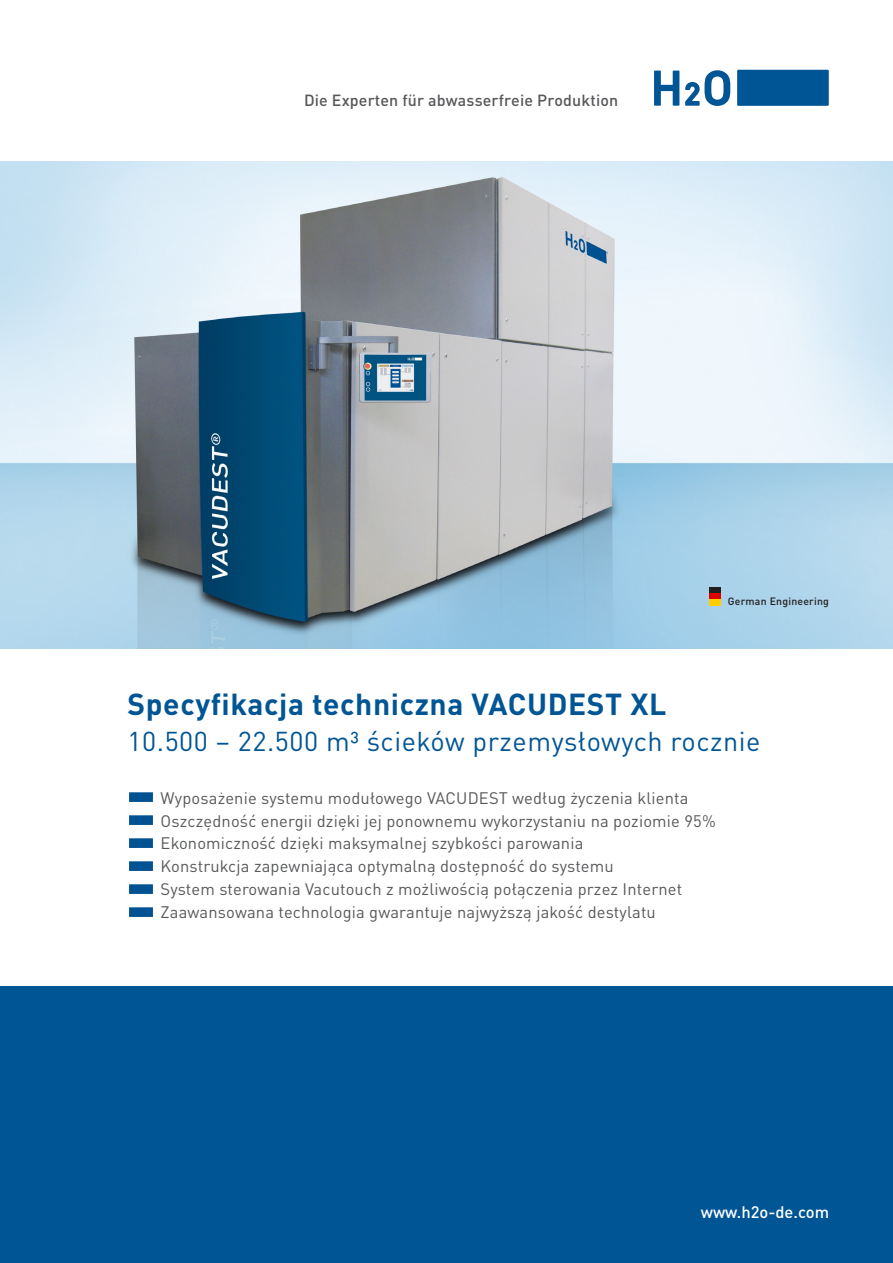
<style>
.page{position:relative;width:893px;height:1263px;background:#fff}
.page>*{position:absolute;margin:0;border:0;box-sizing:border-box;transform-origin:0 0}
.t1{font:700 30px "DINOT";letter-spacing:.02em;color:#005595}
.t2{font:27px "DINOT";letter-spacing:.02em;color:#005595}
.t3{font:16.5px "DIN Pro";letter-spacing:.01em;color:#57585a}
.t4{font:500 16.5px "DINOT";color:#fff}
.t5{font:500 16.05px "DINOT";letter-spacing:.01em;color:#57585a}
.t6{font:500 10.5px "DINOT";letter-spacing:.02em;color:#231f20}
.s1{font-family:"DIN Pro"}
</style>
<div class="page">
<div style="left:0;top:986px;width:893px;height:277px;background:#005595"></div>
<img style="left:0;top:162px;width:893px;height:486px">
<div style="left:737px;top:70px;width:92px;height:36px;background:#005595"></div>
<svg style="left:654px;top:71px;width:25px;height:35px"></svg>
<svg style="left:685px;top:70px;width:45px;height:36px"></svg>
<img style="left:129px;top:792px;width:23px;height:9px">
<img style="left:129px;top:815px;width:23px;height:9px">
<img style="left:129px;top:838px;width:23px;height:9px">
<img style="left:129px;top:861px;width:23px;height:9px">
<img style="left:129px;top:884px;width:23px;height:9px">
<img style="left:129px;top:907px;width:23px;height:9px">
<div style="left:709px;top:587px;width:12px;height:6px;background:#231f20"></div>
<div style="left:709px;top:593px;width:12px;height:6px;background:#dc0000"></div>
<div style="left:709px;top:599px;width:12px;height:6px;background:#fece00"></div>
<p class="t5" style="left:304px;top:89px;width:316px">Die Experten für abwasserfreie Produktion</p>
<p class="t6" style="left:728px;top:594px;width:103px">German Engineering</p>
<p class="t1" style="left:128px;top:684px;width:540px">Specyfikacja techniczna VACUDEST XL</p>
<p class="t2" style="left:128px;top:724px;width:634px">10.500 – 22.500 m³ <span class="s1">ś</span>cieków przemysłowych rocznie</p>
<p class="t3" style="left:161px;top:785px;width:529px">Wyposażenie systemu modułowego VACUDEST według życzenia klienta</p>
<p class="t3" style="left:161px;top:807px;width:557px">Oszczędność energii dzięki jej ponownemu wykorzystaniu na poziomie 95%</p>
<p class="t3" style="left:161px;top:830px;width:424px">Ekonomiczność dzięki maksymalnej szybkości parowania</p>
<p class="t3" style="left:161px;top:853px;width:455px">Konstrukcja zapewniająca optymalną dostępność do systemu</p>
<p class="t3" style="left:161px;top:876px;width:523px">System sterowania Vacutouch z możliwością połączenia przez Internet</p>
<p class="t3" style="left:161px;top:899px;width:497px">Zaawansowana technologia gwarantuje najwyższą jakość destylatu</p>
<p class="t4" style="left:701px;top:1201px;width:130px">www.h2o-de.com</p>
</div>
